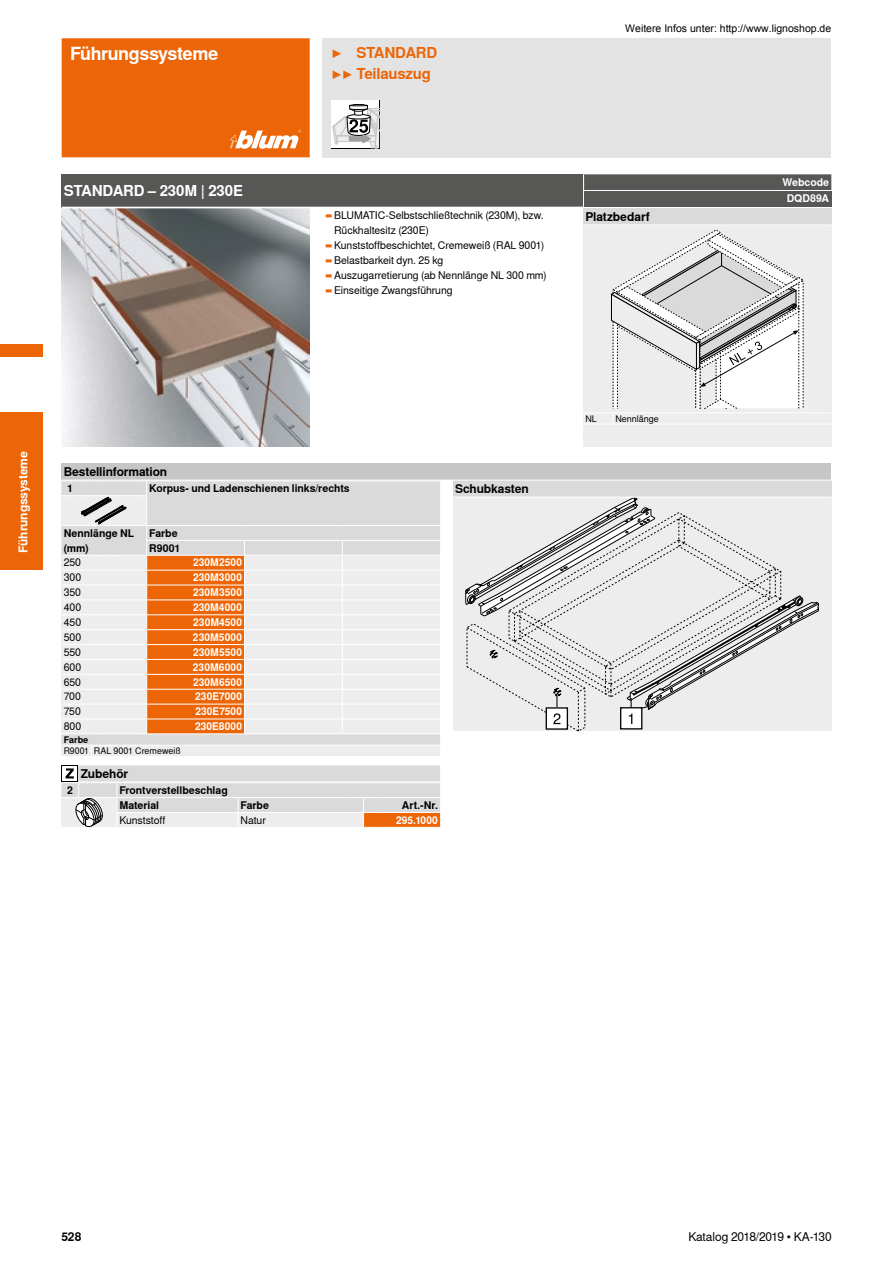
<style>
.page{position:relative;width:893px;height:1263px;background:#fff}
.page>*{position:absolute;margin:0;border:0;box-sizing:border-box;transform-origin:0 0}
.t1{font:700 18px "Nimbus Sans Global";letter-spacing:-.025em;color:#fff}
.t2{font:700 15px/21.3px "Nimbus Sans Global";letter-spacing:-.02em;color:#ec6608}
.t3{font:700 15px "Nimbus Sans Global";letter-spacing:-.015em;color:#fff}
.t4{font:700 12px "Nimbus Sans Global";letter-spacing:-.01em;color:#000}
.t5{font:12px "Nimbus Sans Global";letter-spacing:-.02em;color:#000}
.t6{font:700 12px "Nimbus Sans Global";letter-spacing:-.01em;color:#fff}
.t7{font:10.5px "Nimbus Sans Global";letter-spacing:-.005em;color:#000}
.t8{font:700 10.5px/16.4px "Nimbus Sans Global";letter-spacing:.005em;color:#fff;text-align:center}
.t9{font:700 10.5px/14.9px "Nimbus Sans Global";letter-spacing:-.005em;color:#000}
.t10{font:10.5px "Arial";color:#000}
.t11{font:9px "Nimbus Sans Global";letter-spacing:-.005em;color:#000;scale:.96 1}
.t12{font:9px "Nimbus Sans Global";letter-spacing:-.005em;color:#000}
.t13{font:700 9px "Nimbus Sans Global";color:#000}
.s1{color:#ec6608}
</style>
<div class="page">
<div style="left:322px;top:38px;width:509px;height:119px;background:#e3e3e3"></div>
<div style="left:583px;top:412px;width:248px;height:34px;background:#ededed"></div>
<div style="left:453px;top:497px;width:378px;height:234px;background:#ededed"></div>
<svg style="left:331px;top:100px;width:49px;height:49px"></svg>
<div style="left:332px;top:101px;width:47px;height:47px;background:#fff"></div>
<svg style="left:332px;top:104px;width:47px;height:44px"></svg>
<img style="left:62px;top:208px;width:248px;height:238px">
<svg style="left:465px;top:498px;width:354px;height:233px"></svg>
<div style="left:62px;top:38px;width:248px;height:119px;background:#ec6608"></div>
<div style="left:62px;top:174px;width:521px;height:33px;background:#575756"></div>
<svg style="left:583px;top:174px;width:248px;height:33px;background:#5b5b5a"></svg>
<hr style="left:583px;top:190px;width:248px;height:1px;background:#fff">
<div style="left:584px;top:191px;width:247px;height:16px;background:#575756"></div>
<div style="left:583px;top:208px;width:248px;height:17px;background:#dadada"></div>
<div style="left:453px;top:480px;width:378px;height:17px;background:#dadada"></div>
<hr style="left:453px;top:497px;width:378px;height:1px;background:#fff">
<svg style="left:583px;top:229px;width:248px;height:195px"></svg>
<hr style="left:704px;top:412px;width:32px;height:1px;background:#fff">
<hr style="left:736px;top:412px;width:31px;height:1px;background:#fff">
<hr style="left:767px;top:412px;width:32px;height:1px;background:#fff">
<hr style="left:799px;top:412px;width:32px;height:1px;background:#fff">
<hr style="left:583px;top:424px;width:30px;height:1px;background:#fff">
<hr style="left:613px;top:424px;width:91px;height:1px;background:#fff">
<hr style="left:704px;top:424px;width:32px;height:1px;background:#fff">
<hr style="left:736px;top:424px;width:31px;height:1px;background:#fff">
<hr style="left:767px;top:424px;width:32px;height:1px;background:#fff">
<hr style="left:799px;top:424px;width:32px;height:1px;background:#fff">
<div style="left:62px;top:463px;width:769px;height:17px;background:#c6c6c6"></div>
<hr style="left:62px;top:480px;width:769px;height:1px;background:#fff">
<div style="left:245px;top:481px;width:195px;height:15px;background:#dadada"></div>
<svg style="left:62px;top:496px;width:378px;height:260px;background:#e7e7e7"></svg>
<hr style="left:244px;top:525px;width:98px;height:1px;background:#fff">
<hr style="left:342px;top:525px;width:98px;height:1px;background:#fff">
<hr style="left:244px;top:540px;width:98px;height:1px;background:#fff">
<hr style="left:244px;top:555px;width:98px;height:1px;background:#fff">
<hr style="left:342px;top:540px;width:98px;height:1px;background:#fff">
<hr style="left:342px;top:555px;width:98px;height:1px;background:#fff">
<hr style="left:244px;top:570px;width:98px;height:1px;background:#fff">
<hr style="left:244px;top:585px;width:98px;height:1px;background:#fff">
<hr style="left:244px;top:600px;width:98px;height:1px;background:#fff">
<hr style="left:244px;top:614px;width:98px;height:1px;background:#fff">
<hr style="left:244px;top:629px;width:98px;height:1px;background:#fff">
<hr style="left:244px;top:644px;width:98px;height:1px;background:#fff">
<hr style="left:244px;top:659px;width:98px;height:1px;background:#fff">
<hr style="left:244px;top:674px;width:98px;height:1px;background:#fff">
<hr style="left:244px;top:689px;width:98px;height:1px;background:#fff">
<hr style="left:244px;top:704px;width:98px;height:1px;background:#fff">
<hr style="left:244px;top:719px;width:98px;height:1px;background:#fff">
<svg style="left:342px;top:541px;width:1px;height:192px"></svg>
<hr style="left:342px;top:570px;width:98px;height:1px;background:#fff">
<hr style="left:342px;top:585px;width:98px;height:1px;background:#fff">
<hr style="left:342px;top:600px;width:98px;height:1px;background:#fff">
<hr style="left:342px;top:614px;width:98px;height:1px;background:#fff">
<hr style="left:342px;top:629px;width:98px;height:1px;background:#fff">
<hr style="left:342px;top:644px;width:98px;height:1px;background:#fff">
<hr style="left:342px;top:659px;width:98px;height:1px;background:#fff">
<hr style="left:342px;top:674px;width:98px;height:1px;background:#fff">
<hr style="left:342px;top:689px;width:98px;height:1px;background:#fff">
<hr style="left:342px;top:704px;width:98px;height:1px;background:#fff">
<hr style="left:342px;top:719px;width:98px;height:1px;background:#fff">
<hr style="left:244px;top:733px;width:98px;height:1px;background:#fff">
<hr style="left:342px;top:733px;width:98px;height:1px;background:#fff">
<hr style="left:147px;top:745px;width:97px;height:1px;background:#fff">
<hr style="left:244px;top:745px;width:98px;height:1px;background:#fff">
<hr style="left:342px;top:745px;width:98px;height:1px;background:#fff">
<svg style="left:62px;top:745px;width:85px;height:11px"></svg>
<svg style="left:62px;top:480px;width:183px;height:254px;background:#e7b998"></svg>
<svg style="left:62px;top:765px;width:378px;height:63px;background:#ded8d4"></svg>
<div style="left:0;top:344px;width:43px;height:13px;background:#ec6608"></div>
<div style="left:0;top:412px;width:43px;height:158px;background:#ec6608"></div>
<h1 class="t1" style="left:70px;top:43px;width:150px">Führungssysteme</h1>
<h2 class="t2" style="left:331px;top:42px;width:108px">▶ STANDARD ▶▶ Teilauszug</h2>
<p class="t10" style="left:625px;top:21px;width:208px">Weitere Infos unter: http://www.lignoshop.de</p>
<h2 class="t3" style="left:64px;top:182px;width:181px">STANDARD – 230M | 230E</h2>
<p class="t8" style="left:782px;top:174px;width:48px">Webcode<br>DQD89A</p>
<p class="t7" style="left:325px;top:209px;width:221px"><span class="s1">▬</span> BLUMATIC-Selbstschließtechnik (230M), bzw.</p>
<p class="t7" style="left:334px;top:224px;width:96px">Rückhaltesitz (230E)</p>
<p class="t7" style="left:325px;top:239px;width:221px"><span class="s1">▬</span> Kunststoffbeschichtet, Cremeweiß (RAL 9001)</p>
<p class="t7" style="left:325px;top:254px;width:120px"><span class="s1">▬</span> Belastbarkeit dyn. 25 kg</p>
<p class="t7" style="left:325px;top:269px;width:224px"><span class="s1">▬</span> Auszugarretierung (ab Nennlänge NL 300 mm)</p>
<p class="t7" style="left:325px;top:284px;width:130px"><span class="s1">▬</span> Einseitige Zwangsführung</p>
<p class="t4" style="left:585px;top:210px;width:66px">Platzbedarf</p>
<p class="t6" style="left:16px;top:553px;width:103px;rotate:-90deg">Führungssysteme</p>
<p class="t4" style="left:64px;top:465px;width:105px">Bestellinformation</p>
<p class="t9" style="left:67px;top:481px;width:7px">1</p>
<p class="t9" style="left:149px;top:481px;width:202px">Korpus- und Ladenschienen links/rechts</p>
<p class="t9" style="left:64px;top:526px;width:72px">Nennlänge NL (mm)</p>
<p class="t9" style="left:149px;top:526px;width:33px">Farbe<br>R9001</p>
<p class="t7" style="left:64px;top:557px;width:19px">250</p>
<p class="t8" style="left:193px;top:555px;width:50px">230M2500</p>
<p class="t7" style="left:64px;top:572px;width:19px">300</p>
<p class="t8" style="left:193px;top:569px;width:51px">230M3000</p>
<p class="t7" style="left:64px;top:586px;width:19px">350</p>
<p class="t8" style="left:193px;top:584px;width:50px">230M3500</p>
<p class="t7" style="left:64px;top:601px;width:19px">400</p>
<p class="t8" style="left:193px;top:599px;width:50px">230M4000</p>
<p class="t7" style="left:64px;top:616px;width:19px">450</p>
<p class="t8" style="left:193px;top:614px;width:50px">230M4500</p>
<p class="t7" style="left:64px;top:631px;width:19px">500</p>
<p class="t8" style="left:193px;top:629px;width:51px">230M5000</p>
<p class="t7" style="left:64px;top:646px;width:19px">550</p>
<p class="t8" style="left:193px;top:644px;width:50px">230M5500</p>
<p class="t7" style="left:64px;top:661px;width:19px">600</p>
<p class="t8" style="left:193px;top:659px;width:51px">230M6000</p>
<p class="t7" style="left:64px;top:676px;width:19px">650</p>
<p class="t8" style="left:193px;top:674px;width:50px">230M6500</p>
<p class="t7" style="left:64px;top:691px;width:19px">700</p>
<p class="t8" style="left:195px;top:689px;width:48px">230E7000</p>
<p class="t7" style="left:64px;top:705px;width:19px">750</p>
<p class="t8" style="left:195px;top:703px;width:48px">230E7500</p>
<p class="t7" style="left:64px;top:720px;width:19px">800</p>
<p class="t8" style="left:195px;top:718px;width:49px">230E8000</p>
<p class="t13" style="left:64px;top:734px;width:26px">Farbe</p>
<p class="t11" style="left:64px;top:746px;width:123px">R9001 RAL 9001 Cremeweiß</p>
<p class="t4" style="left:81px;top:767px;width:49px">Zubehör</p>
<p class="t9" style="left:67px;top:783px;width:7px">2</p>
<p class="t9" style="left:119px;top:783px;width:110px">Frontverstellbeschlag<br>Material</p>
<p class="t9" style="left:241px;top:798px;width:30px">Farbe</p>
<p class="t9" style="left:402px;top:798px;width:38px">Art.-Nr.</p>
<p class="t7" style="left:119px;top:814px;width:48px">Kunststoff</p>
<p class="t7" style="left:241px;top:814px;width:27px">Natur</p>
<p class="t8" style="left:396px;top:812px;width:43px">295.1000</p>
<p class="t4" style="left:455px;top:482px;width:75px">Schubkasten</p>
<p class="t12" style="left:585px;top:413px;width:13px">NL</p>
<p class="t12" style="left:615px;top:413px;width:45px">Nennlänge</p>
<p class="t4" style="left:61px;top:1230px;width:21px">528</p>
<p class="t5" style="left:688px;top:1230px;width:145px">Katalog 2018/2019 • KA-130</p>
</div>
